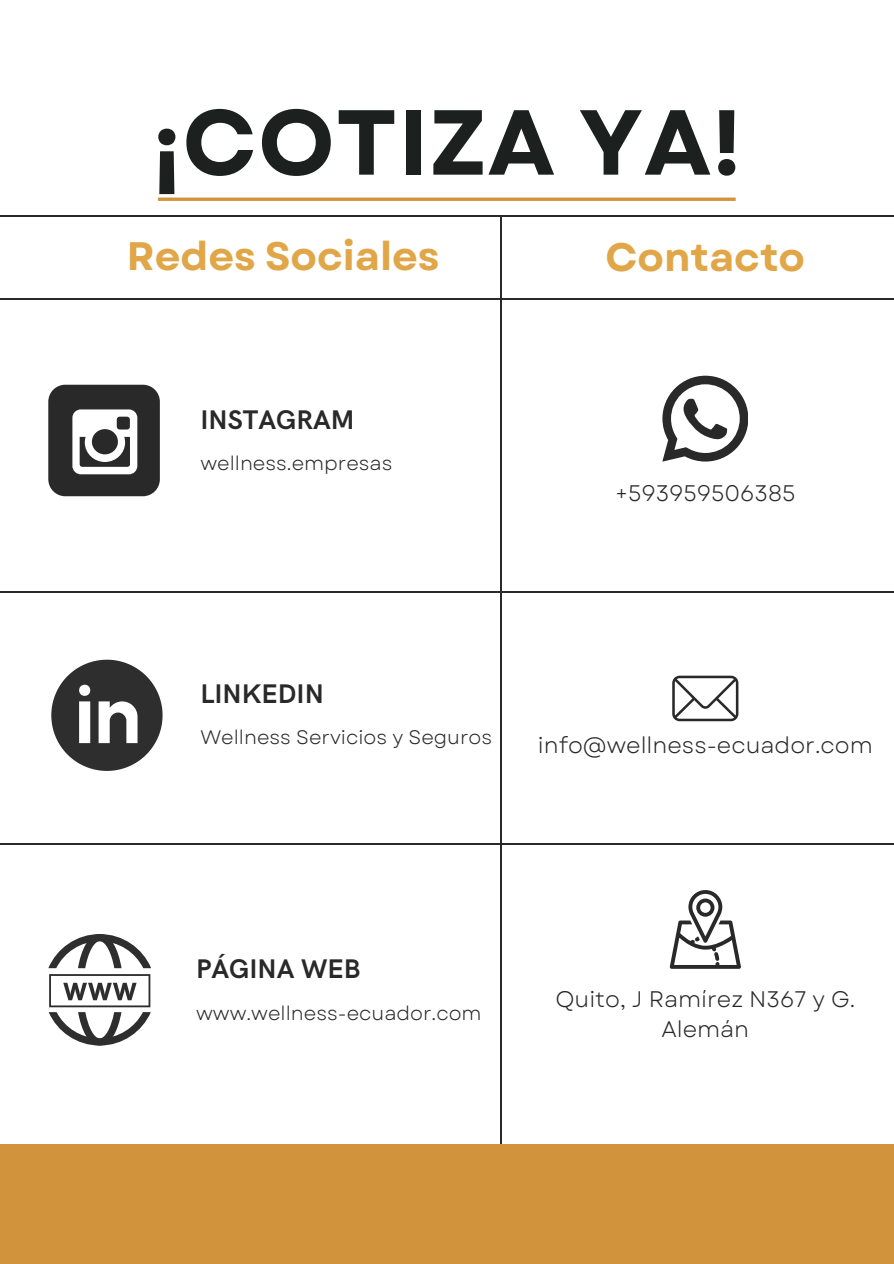
<style>
.page{position:relative;width:894px;height:1264px;background:#fff}
.page>*{position:absolute;margin:0;border:0;box-sizing:border-box;transform-origin:0 0}
.t1{font:700 92.1px "Garet";letter-spacing:.015em;color:#1c2120}
.t2{font:700 39.75px "Garet";color:#e0a648}
.t3{font:700 27px "HK Grotesk";color:#292929}
.t4{font:22.5px/30.3px "Garet";color:#292929;text-align:center}
.t5{font:19.5px "Garet";color:#292929}
</style>
<div class="page">
<div style="left:0;top:1144px;width:893px;height:119px;background:#d1933b"></div>
<svg style="left:158px;top:197px;width:577px;height:4px;background:#d7a359"></svg>
<div style="left:48px;top:385px;width:112px;height:111px;background:#292929;border-radius:17px"></div>
<svg style="left:72px;top:409px;width:65px;height:65px"></svg>
<hr style="left:500px;top:215px;width:1px;height:929px;background:#292929">
<hr style="left:0;top:298px;width:893px;height:1px;background:#292929">
<hr style="left:0;top:215px;width:893px;height:2px;background:#292929">
<hr style="left:0;top:591px;width:893px;height:1px;background:#292929">
<hr style="left:0;top:843px;width:893px;height:1px;background:#292929">
<svg style="left:51px;top:659px;width:111px;height:112px"></svg>
<svg style="left:48px;top:934px;width:103px;height:34px"></svg>
<svg style="left:49px;top:974px;width:102px;height:71px"></svg>
<svg style="left:662px;top:376px;width:85px;height:85px"></svg>
<svg style="left:672px;top:675px;width:66px;height:46px"></svg>
<svg style="left:669px;top:890px;width:71px;height:78px"></svg>
<h1 class="t1" style="left:152px;top:76px;width:590px">¡COTIZA YA!</h1>
<h2 class="t2" style="left:127px;top:227px;width:314px">Redes Sociales</h2>
<h2 class="t2" style="left:605px;top:228px;width:201px">Contacto</h2>
<p class="t3" style="left:200px;top:405px;width:155px">INSTAGRAM</p>
<p class="t5" style="left:200px;top:449px;width:193px">wellness.empresas</p>
<p class="t4" style="left:615px;top:478px;width:182px">+593959506385</p>
<p class="t3" style="left:200px;top:679px;width:125px">LINKEDIN</p>
<p class="t5" style="left:200px;top:722px;width:293px">Wellness Servicios y Seguros</p>
<p class="t4" style="left:537px;top:729px;width:336px">info@wellness-ecuador.com</p>
<h3 class="t3" style="left:196px;top:954px;width:166px">PÁGINA WEB</h3>
<p class="t5" style="left:196px;top:999px;width:287px">www.wellness-ecuador.com</p>
<p class="t4" style="left:555px;top:984px;width:301px">Quito, J Ramírez N367 y G.<br>Alemán</p>
</div>
